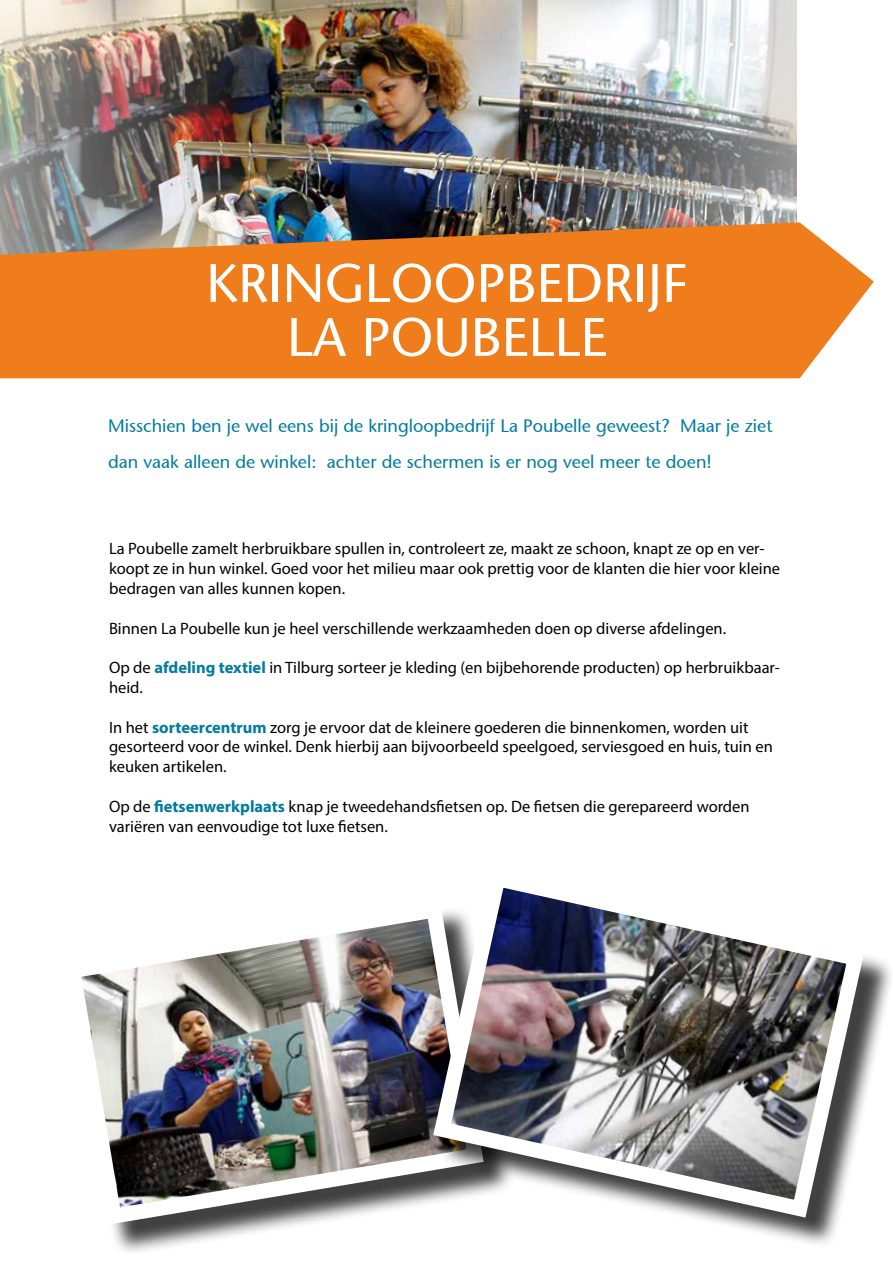
<style>
.page{position:relative;width:893px;height:1263px;background:#fff}
.page>*{position:absolute;margin:0;border:0;box-sizing:border-box;transform-origin:0 0}
.t1{font:54px/54px "Stone Sans Medium";color:#fff;text-align:center}
.t2{font:18px/36px "Stone Sans Medium";color:#007ba1}
.t3{font:16.5px/19.8px "Myriad Pro";color:#000}
.s1{font-weight:700;color:#007ba1}
</style>
<div class="page">
<img style="left:0;top:0;width:797px;height:222px">
<svg style="left:0;top:222px;width:874px;height:156px;background:#e4822e"></svg>
<div style="left:69px;top:907px;width:446px;height:349px;background:#000;opacity:.75"></div>
<img style="left:69px;top:907px;width:369px;height:326px">
<div style="left:438px;top:875px;width:455px;height:374px;background:#000;opacity:.75"></div>
<img style="left:424px;top:875px;width:449px;height:351px">
<h1 class="t1" style="left:206px;top:256px;width:483px">KRINGLOOPBEDRIJF<br>LA POUBELLE</h1>
<p class="t2" style="left:108px;top:408px;width:666px">Misschien ben je wel eens bij de kringloopbedrijf La Poubelle geweest? Maar je ziet dan vaak alleen de winkel: achter de schermen is er nog veel meer te doen!</p>
<p class="t3" style="left:109px;top:539px;width:673px">La Poubelle zamelt herbruikbare spullen in, controleert ze, maakt ze schoon, knapt ze op en ver&shy;koopt ze in hun winkel. Goed voor het milieu maar ook prettig voor de klanten die hier voor kleine bedragen van alles kunnen kopen.</p>
<p class="t3" style="left:109px;top:618px;width:619px">Binnen La Poubelle kun je heel verschillende werkzaamheden doen op diverse afdelingen.</p>
<p class="t3" style="left:109px;top:658px;width:672px">Op de <span class="s1">afdeling textiel</span> in Tilburg sorteer je kleding (en bijbehorende producten) op herbruikbaar&shy;heid.</p>
<p class="t3" style="left:109px;top:717px;width:665px">In het <span class="s1">sorteercentrum</span> zorg je ervoor dat de kleinere goederen die binnenkomen, worden uit gesorteerd voor de winkel. Denk hierbij aan bijvoorbeeld speelgoed, serviesgoed en huis, tuin en keuken artikelen.</p>
<p class="t3" style="left:109px;top:796px;width:642px">Op de <span class="s1">fietsenwerkplaats</span> knap je tweedehandsfietsen op. De fietsen die gerepareerd worden variëren van eenvoudige tot luxe fietsen.</p>
</div>
